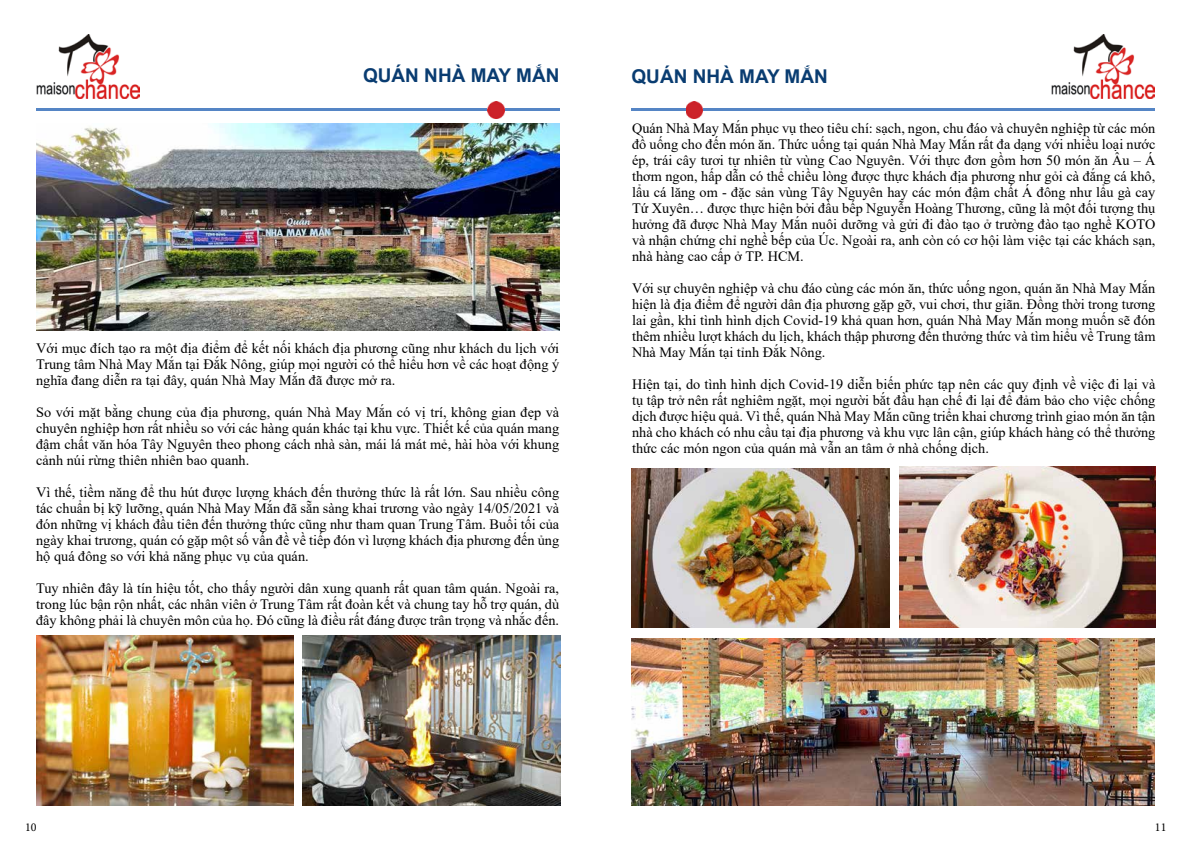
<style>
.page{position:relative;width:1191px;height:842px;background:#fff}
.page>*{position:absolute;margin:0;border:0;box-sizing:border-box;transform-origin:0 0}
.t1{font:700 19px "Arial";color:#093c71}
.t2{font:14.3px/16px "Times New Roman";color:#000;text-align:justify}
.t3{font:12px "Minion Pro";color:#000}
</style>
<div class="page">
<hr style="left:631px;top:109px;width:524px;height:2px;background:#5585c5">
<img style="left:686px;top:101px;width:17px;height:17px">
<img style="left:1051px;top:35px;width:103px;height:63px">
<hr style="left:36px;top:109px;width:523px;height:2px;background:#5585c5">
<img style="left:488px;top:101px;width:17px;height:17px">
<img style="left:36px;top:35px;width:103px;height:63px">
<img style="left:36px;top:124px;width:523px;height:207px">
<img style="left:302px;top:635px;width:258px;height:171px">
<img style="left:36px;top:635px;width:258px;height:171px">
<img style="left:632px;top:469px;width:257px;height:158px">
<img style="left:899px;top:466px;width:256px;height:161px">
<img style="left:632px;top:639px;width:523px;height:167px">
<h1 class="t1" style="left:363px;top:62px;width:198px">QUÁN NHÀ MAY MẮN</h1>
<h1 class="t1" style="left:631px;top:63px;width:198px">QUÁN NHÀ MAY MẮN</h1>
<p class="t2" style="left:632px;top:120px;width:525px">Quán Nhà May Mắn phục vụ theo tiêu chí: sạch, ngon, chu đáo và chuyên nghiệp từ các món đồ uống cho đến món ăn. Thức uống tại quán Nhà May Mắn rất đa dạng với nhiều loại nước ép, trái cây tươi tự nhiên từ vùng Cao Nguyên. Với thực đơn gồm hơn 50 món ăn Âu – Á thơm ngon, hấp dẫn có thể chiều lòng được thực khách địa phương như gỏi cà đắng cá khô, lẩu cá lăng om - đặc sản vùng Tây Nguyên hay các món đậm chất Á đông như lẩu gà cay Tứ Xuyên… được thực hiện bởi đầu bếp Nguyễn Hoàng Thương, cũng là một đối tượng thụ hưởng đã được Nhà May Mắn nuôi dưỡng và gửi đi đào tạo ở trường đào tạo nghề KOTO và nhận chứng chỉ nghề bếp của Úc. Ngoài ra, anh còn có cơ hội làm việc tại các khách sạn, nhà hàng cao cấp ở TP. HCM.</p>
<p class="t2" style="left:632px;top:280px;width:525px">Với sự chuyên nghiệp và chu đáo cùng các món ăn, thức uống ngon, quán ăn Nhà May Mắn hiện là địa điểm để người dân địa phương gặp gỡ, vui chơi, thư giãn. Đồng thời trong tương lai gần, khi tình hình dịch Covid-19 khả quan hơn, quán Nhà May Mắn mong muốn sẽ đón thêm nhiều lượt khách du lịch, khách thập phương đến thưởng thức và tìm hiểu về Trung tâm Nhà May Mắn tại tỉnh Đắk Nông.</p>
<p class="t2" style="left:632px;top:376px;width:525px">Hiện tại, do tình hình dịch Covid-19 diễn biến phức tạp nên các quy định về việc đi lại và tụ tập trở nên rất nghiêm ngặt, mọi người bắt đầu hạn chế đi lại để đảm bảo cho việc chống dịch được hiệu quả. Vì thế, quán Nhà May Mắn cũng triển khai chương trình giao món ăn tận nhà cho khách có nhu cầu tại địa phương và khu vực lân cận, giúp khách hàng có thể thưởng thức các món ngon của quán mà vẫn an tâm ở nhà chống dịch.</p>
<p class="t2" style="left:36px;top:339px;width:524px">Với mục đích tạo ra một địa điểm để kết nối khách địa phương cũng như khách du lịch với Trung tâm Nhà May Mắn tại Đắk Nông, giúp mọi người có thể hiểu hơn về các hoạt động ý nghĩa đang diễn ra tại đây, quán Nhà May Mắn đã được mở ra.</p>
<p class="t2" style="left:36px;top:403px;width:524px">So với mặt bằng chung của địa phương, quán Nhà May Mắn có vị trí, không gian đẹp và chuyên nghiệp hơn rất nhiều so với các hàng quán khác tại khu vực. Thiết kế của quán mang đậm chất văn hóa Tây Nguyên theo phong cách nhà sàn, mái lá mát mẻ, hài hòa với khung cảnh núi rừng thiên nhiên bao quanh.</p>
<p class="t2" style="left:36px;top:483px;width:524px">Vì thế, tiềm năng để thu hút được lượng khách đến thưởng thức là rất lớn. Sau nhiều công tác chuẩn bị kỹ lưỡng, quán Nhà May Mắn đã sẵn sàng khai trương vào ngày 14/05/2021 và đón những vị khách đầu tiên đến thưởng thức cũng như tham quan Trung Tâm. Buổi tối của ngày khai trương, quán có gặp một số vấn đề về tiếp đón vì lượng khách địa phương đến ủng hộ quá đông so với khả năng phục vụ của quán.</p>
<p class="t2" style="left:36px;top:579px;width:524px">Tuy nhiên đây là tín hiệu tốt, cho thấy người dân xung quanh rất quan tâm quán. Ngoài ra, trong lúc bận rộn nhất, các nhân viên ở Trung Tâm rất đoàn kết và chung tay hỗ trợ quán, dù đây không phải là chuyên môn của họ. Đó cũng là điều rất đáng được trân trọng và nhắc đến.</p>
<p class="t3" style="left:25px;top:819px;width:13px">10</p>
<p class="t3" style="left:1155px;top:819px;width:13px">11</p>
</div>
